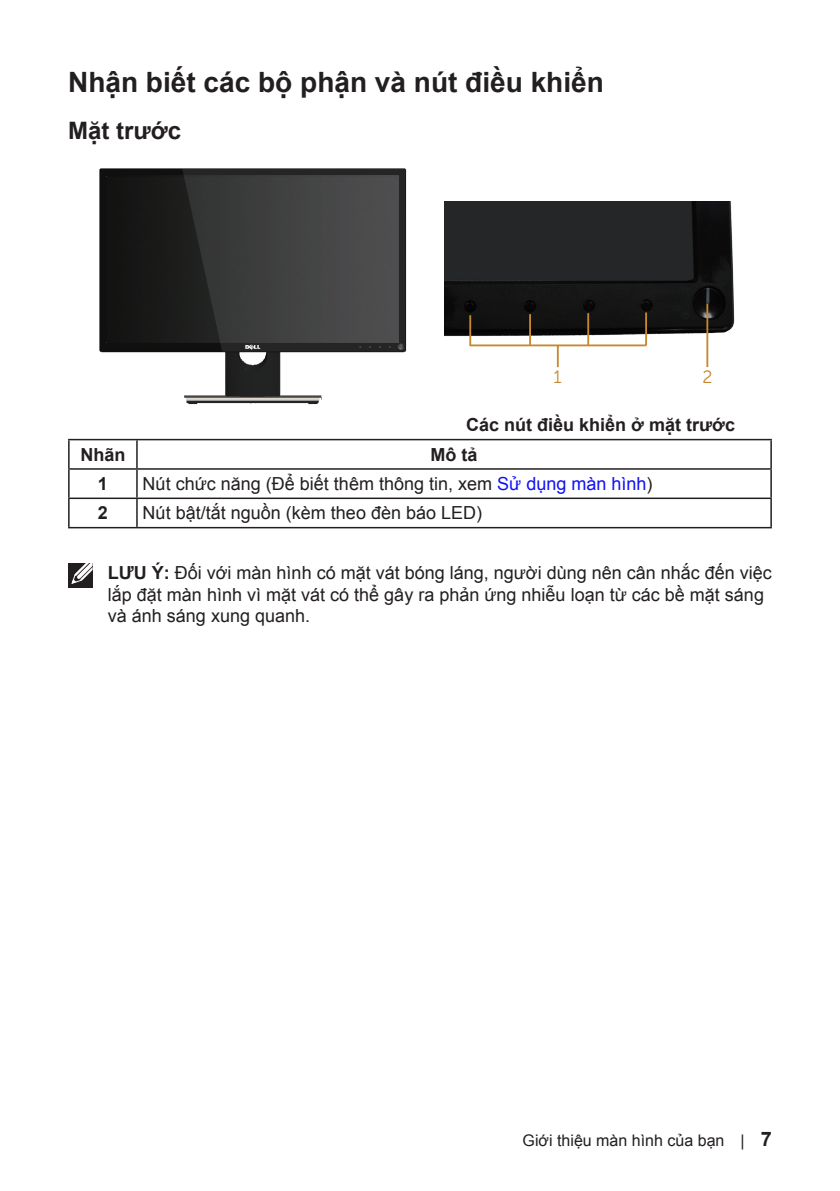
<style>
.page{position:relative;width:840px;height:1191px;background:#fff}
.page>*{position:absolute;margin:0;border:0;box-sizing:border-box;transform-origin:0 0}
.Head_2{font:700 28px "Arial";color:#231f20}
.Head_3{font:700 24px "Arial";color:#231f20}
.text{font:18px/21.6px "Arial";color:#231f20}
.text-2{font:700 18px "Arial";color:#231f20}
.t1{font:17.8px "Museo Sans For Dell 300";color:#c78830}
.t2{font:16px "Arial";color:#231f20}
.s1{color:#1111f6}
.s2{font-weight:700}
.s3{font-weight:700;font-size:20px}
</style>
<div class="page">
<img style="left:444px;top:202px;width:291px;height:136px">
<hr style="left:587px;top:313px;width:2px;height:33px;background:#c78830">
<hr style="left:529px;top:314px;width:1px;height:31px;background:#c78830">
<hr style="left:706px;top:303px;width:1px;height:64px;background:#c78830">
<hr style="left:469px;top:315px;width:2px;height:30px;background:#c78830">
<hr style="left:644px;top:312px;width:2px;height:33px;background:#c78830">
<hr style="left:469px;top:344px;width:176px;height:2px;background:#c78830">
<hr style="left:556px;top:345px;width:2px;height:22px;background:#c78830">
<img style="left:99px;top:168px;width:308px;height:236px">
<div style="left:107px;top:176px;width:75px;height:166px;background:#181817"></div>
<svg style="left:182px;top:168px;width:223px;height:184px"></svg>
<hr style="left:68px;top:439px;width:69px;height:1px;background:#231f20">
<hr style="left:68px;top:440px;width:2px;height:28px;background:#231f20">
<hr style="left:137px;top:439px;width:634px;height:1px;background:#231f20">
<hr style="left:136px;top:440px;width:2px;height:28px;background:#231f20">
<hr style="left:68px;top:468px;width:69px;height:2px;background:#231f20">
<hr style="left:68px;top:470px;width:2px;height:27px;background:#231f20">
<hr style="left:137px;top:468px;width:634px;height:2px;background:#231f20">
<hr style="left:136px;top:470px;width:2px;height:27px;background:#231f20">
<hr style="left:68px;top:497px;width:69px;height:2px;background:#231f20">
<hr style="left:68px;top:499px;width:2px;height:28px;background:#231f20">
<hr style="left:137px;top:497px;width:634px;height:2px;background:#231f20">
<hr style="left:136px;top:499px;width:2px;height:28px;background:#231f20">
<svg style="left:770px;top:440px;width:1px;height:87px"></svg>
<hr style="left:68px;top:527px;width:69px;height:1px;background:#231f20">
<hr style="left:137px;top:527px;width:634px;height:1px;background:#231f20">
<div style="left:68px;top:563px;width:24px;height:24px;background:#231f20"></div>
<svg style="left:71px;top:563px;width:22px;height:22px"></svg>
<p class="Head_2" style="left:68px;top:64px;width:537px">Nhận biết các bộ phận và nút điều khiển</p>
<p class="Head_3" style="left:68px;top:115px;width:115px">Mặt trước</p>
<p class="t1" style="left:553px;top:368px;width:10px">1</p>
<p class="t1" style="left:702px;top:367px;width:12px">2</p>
<p class="text-2" style="left:466px;top:412px;width:270px">Các nút điều khiển ở mặt trước</p>
<p class="text-2" style="left:80px;top:442px;width:46px">Nhãn</p>
<p class="text-2" style="left:430px;top:442px;width:48px">Mô tả</p>
<p class="text-2" style="left:98px;top:472px;width:12px">1</p>
<p class="text" style="left:142px;top:473px;width:511px">Nút chức năng (Để biết thêm thông tin, xem <span class="s1">Sử dụng màn hình</span>)</p>
<p class="text-2" style="left:98px;top:501px;width:12px">2</p>
<p class="text" style="left:142px;top:502px;width:341px">Nút bật/tắt nguồn (kèm theo đèn báo LED)</p>
<p class="text" style="left:108px;top:562px;width:665px"><span class="s2">LƯU Ý:</span> Đối với màn hình có mặt vát bóng láng, người dùng nên cân nhắc đến việc lắp đặt màn hình vì mặt vát có thể gây ra phản ứng nhiễu loạn từ các bề mặt sáng và ánh sáng xung quanh.</p>
<p class="t2" style="left:522px;top:1129px;width:251px">Giới thiệu màn hình của bạn | <span class="s3">7</span></p>
</div>
